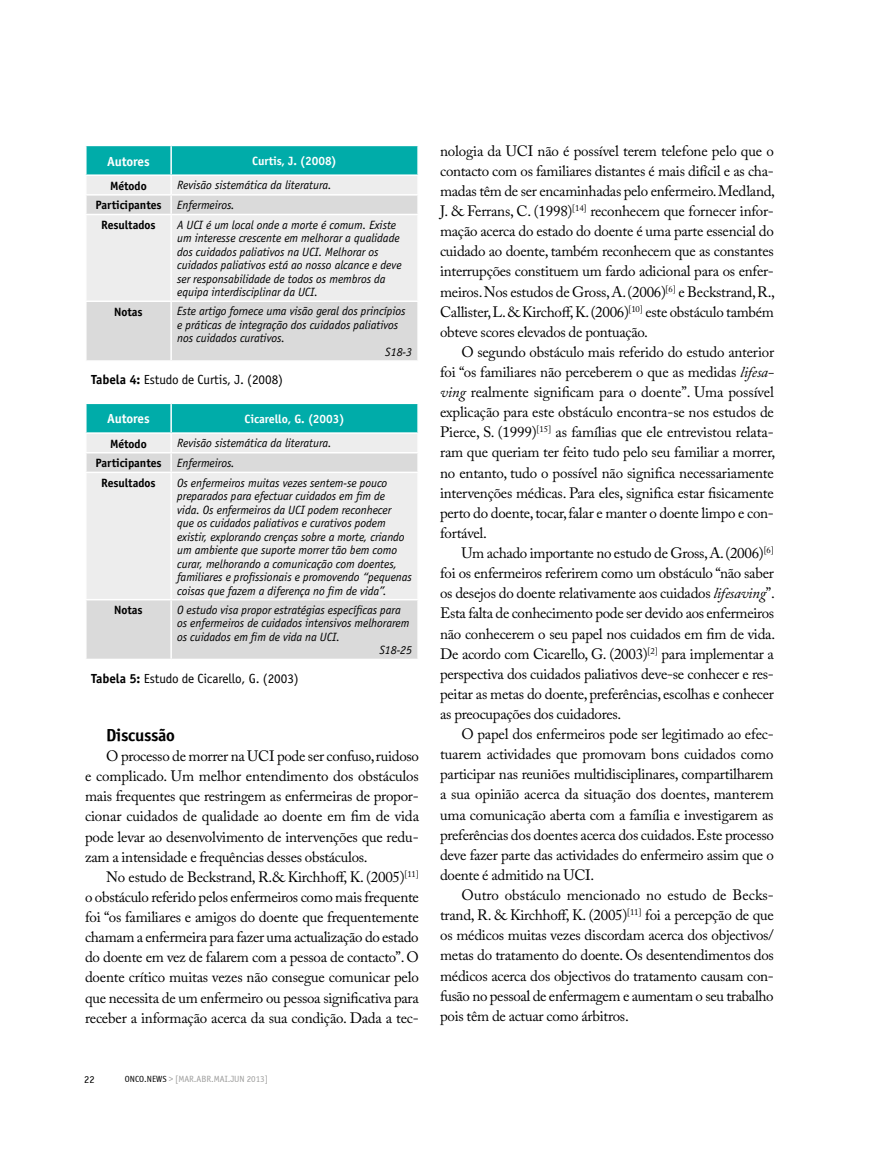
<style>
.page{position:relative;width:893px;height:1149px;background:#fff}
.page>*{position:absolute;margin:0;border:0;box-sizing:border-box;transform-origin:0 0}
.t1{font:17.4px "Officina Sans ITCTT Bold";letter-spacing:-.02em;color:#000}
.t2{font:15px/20.1px "Adobe Caslon Pro";letter-spacing:-.02em;color:#000;text-align:justify}
.t3{font:13.2px "Officina Sans";letter-spacing:-.005em;color:#000}
.t4{font:700 13.2px "Officina Sans";letter-spacing:-.005em;color:#fff}
.t5{font:italic 12px/13.5px "Officina Sans";letter-spacing:-.005em;color:#000}
.t6{font:700 12px "Officina San ITC";letter-spacing:-.005em;color:#000}
.t7{font:700 12px "Officina Sans";letter-spacing:-.005em;color:#fff}
.t8{font:10.5px "Officina Sans ITCTT Book";color:#000}
.t9{font:9px "Officina Sans ITCTT Book";color:#9d9d9c}
.s1{font-weight:700}
.s2{color:#000}
.s3{font-style:italic}
</style>
<div class="page">
<svg style="left:87px;top:215px;width:330px;height:145px;background:#e5e5e5"></svg>
<svg style="left:85px;top:146px;width:333px;height:68px;background:#87cdcc"></svg>
<hr style="left:170px;top:215px;width:2px;height:85px;background:#fff">
<hr style="left:85px;top:300px;width:86px;height:2px;background:#fff">
<hr style="left:171px;top:300px;width:248px;height:2px;background:#fff">
<hr style="left:170px;top:302px;width:2px;height:58px;background:#fff">
<hr style="left:170px;top:146px;width:2px;height:28px;background:#fff">
<hr style="left:171px;top:174px;width:248px;height:2px;background:#fff">
<hr style="left:417px;top:146px;width:2px;height:28px;background:#fff">
<svg style="left:87px;top:473px;width:330px;height:185px;background:#e7e7e7"></svg>
<svg style="left:85px;top:404px;width:333px;height:67px;background:#86cdcc"></svg>
<hr style="left:170px;top:473px;width:2px;height:125px;background:#fff">
<hr style="left:85px;top:598px;width:86px;height:2px;background:#fff">
<hr style="left:171px;top:598px;width:248px;height:2px;background:#fff">
<hr style="left:170px;top:600px;width:2px;height:58px;background:#fff">
<hr style="left:170px;top:404px;width:2px;height:28px;background:#fff">
<hr style="left:171px;top:432px;width:248px;height:1px;background:#fff">
<hr style="left:417px;top:404px;width:2px;height:28px;background:#fff">
<p class="t4" style="left:107px;top:153px;width:44px">Autores</p>
<p class="t7" style="left:252px;top:153px;width:86px">Curtis, J. (2008)</p>
<p class="t6" style="left:110px;top:178px;width:38px">Método</p>
<p class="t5" style="left:177px;top:178px;width:156px">Revisão sistemática da literatura.</p>
<p class="t6" style="left:95px;top:198px;width:68px">Participantes</p>
<p class="t5" style="left:177px;top:198px;width:59px">Enfermeiros.</p>
<p class="t6" style="left:101px;top:217px;width:56px">Resultados</p>
<p class="t5" style="left:177px;top:218px;width:226px">A UCI é um local onde a morte é comum. Existe um interesse crescente em melhorar a qualidade dos cuidados paliativos na UCI. Melhorar os cuidados paliativos está ao nosso alcance e deve ser responsabilidade de todos os membros da equipa interdisciplinar da UCI.</p>
<p class="t6" style="left:114px;top:304px;width:30px">Notas</p>
<p class="t5" style="left:177px;top:304px;width:230px">Este artigo fornece uma visão geral dos princípios</p>
<p class="t5" style="left:177px;top:318px;width:223px">e práticas de integração dos cuidados paliativos</p>
<p class="t5" style="left:177px;top:331px;width:109px">nos cuidados curativos.</p>
<p class="t5" style="left:385px;top:345px;width:28px">S18-3</p>
<p class="t3" style="left:91px;top:372px;width:194px"><span class="s1">Tabela 4:</span> Estudo de Curtis, J. (2008)</p>
<p class="t4" style="left:107px;top:410px;width:44px">Autores</p>
<p class="t7" style="left:244px;top:411px;width:102px">Cicarello, G. (2003)</p>
<p class="t6" style="left:110px;top:436px;width:38px">Método</p>
<p class="t5" style="left:177px;top:436px;width:156px">Revisão sistemática da literatura.</p>
<p class="t6" style="left:95px;top:455px;width:68px">Participantes</p>
<p class="t5" style="left:177px;top:456px;width:59px">Enfermeiros.</p>
<p class="t6" style="left:101px;top:475px;width:56px">Resultados</p>
<p class="t5" style="left:177px;top:475px;width:236px">Os enfermeiros muitas vezes sentem-se pouco preparados para efectuar cuidados em fim de<br>vida. Os enfermeiros da UCI podem reconhecer<br>que os cuidados paliativos e curativos podem existir, explorando crenças sobre a morte, criando um ambiente que suporte morrer tão bem como curar, melhorando a comunicação com doentes, familiares e profissionais e promovendo “pequenas coisas que fazem a diferença no fim de vida”.</p>
<p class="t6" style="left:114px;top:602px;width:30px">Notas</p>
<p class="t5" style="left:177px;top:603px;width:225px">O estudo visa propor estratégias específicas para</p>
<p class="t5" style="left:177px;top:616px;width:234px">os enfermeiros de cuidados intensivos melhorarem</p>
<p class="t5" style="left:177px;top:630px;width:164px">os cuidados em fim de vida na UCI.</p>
<p class="t5" style="left:379px;top:643px;width:34px">S18-25</p>
<p class="t3" style="left:91px;top:670px;width:209px"><span class="s1">Tabela 5:</span> Estudo de Cicarello, G. (2003)</p>
<p class="t1" style="left:106px;top:724px;width:70px">Discussão</p>
<p class="t2" style="left:85px;top:745px;width:336px;text-indent:21px">O processo de morrer na UCI pode ser confuso, ruidoso e complicado. Um melhor entendimento dos obstáculos mais frequentes que restringem as enfermeiras de propor&shy;cionar cuidados de qualidade ao doente em fim de vida pode levar ao desenvolvimento de intervenções que redu&shy;zam a intensidade e frequências desses obstáculos.</p>
<p class="t2" style="left:85px;top:866px;width:335px;text-indent:21px">No estudo de Beckstrand, R.&amp; Kirchhoff, K. (2005)<sup>[11] </sup>o obstáculo referido pelos enfermeiros como mais frequente foi “os familiares e amigos do doente que frequentemente chamam a enfermeira para fazer uma actualização do estado do doente em vez de falarem com a pessoa de contacto”. O doente crítico muitas vezes não consegue comunicar pelo que necessita de um enfermeiro ou pessoa significativa para receber a informação acerca da sua condição. Dada a tec-</p>
<p class="t8" style="left:84px;top:1073px;width:12px">22</p>
<p class="t9" style="left:125px;top:1073px;width:145px"><span class="s2">ONCO.NEWS</span> &gt; [MAR.ABR.MAI.JUN 2013]</p>
<p class="t2" style="left:440px;top:140px;width:336px">nologia da UCI não é possível terem telefone pelo que o contacto com os familiares distantes é mais difícil e as cha&shy;madas têm de ser encaminhadas pelo enfermeiro. Medland, J. &amp; Ferrans, C. (1998)<sup>[14]</sup> reconhecem que fornecer infor&shy;mação acerca do estado do doente é uma parte essencial do cuidado ao doente, também reconhecem que as constantes interrupções constituem um fardo adicional para os enfer&shy;meiros. Nos estudos de Gross, A. (2006)<sup>[6]</sup> e Beckstrand, R., Callister, L. &amp; Kirchoff, K. (2006)<sup>[10]</sup> este obstáculo também obteve scores elevados de pontuação.</p>
<p class="t2" style="left:440px;top:341px;width:337px;text-indent:21px">O segundo obstáculo mais referido do estudo anterior foi “os familiares não perceberem o que as medidas <span class="s3">lifesa&shy;ving</span> realmente significam para o doente”. Uma possível explicação para este obstáculo encontra-se nos estudos de Pierce, S. (1999)<sup>[15]</sup> as famílias que ele entrevistou relata&shy;ram que queriam ter feito tudo pelo seu familiar a morrer, no entanto, tudo o possível não significa necessariamente intervenções médicas. Para eles, significa estar fisicamente perto do doente, tocar, falar e manter o doente limpo e con&shy;fortável.</p>
<p class="t2" style="left:440px;top:542px;width:337px;text-indent:21px">Um achado importante no estudo de Gross, A. (2006)<sup>[6] </sup>foi os enfermeiros referirem como um obstáculo “não saber os desejos do doente relativamente aos cuidados <span class="s3">lifesaving</span>”.<br>Esta falta de conhecimento pode ser devido aos enfermeiros não conhecerem o seu papel nos cuidados em fim de vida.<br>De acordo com Cicarello, G. (2003)<sup>[2]</sup> para implementar a perspectiva dos cuidados paliativos deve-se conhecer e res&shy;peitar as metas do doente, preferências, escolhas e conhecer as preocupações dos cuidadores.</p>
<p class="t2" style="left:440px;top:723px;width:335px;text-indent:21px">O papel dos enfermeiros pode ser legitimado ao efec&shy;tuarem actividades que promovam bons cuidados como participar nas reuniões multidisciplinares, compartilharem a sua opinião acerca da situação dos doentes, manterem uma comunicação aberta com a família e investigarem as preferências dos doentes acerca dos cuidados. Este processo deve fazer parte das actividades do enfermeiro assim que o doente é admitido na UCI.</p>
<p class="t2" style="left:440px;top:884px;width:335px;text-indent:21px">Outro obstáculo mencionado no estudo de Becks&shy;trand, R. &amp; Kirchhoff, K. (2005)<sup>[11]</sup> foi a percepção de que os médicos muitas vezes discordam acerca dos objectivos/ metas do tratamento do doente. Os desentendimentos dos médicos acerca dos objectivos do tratamento causam con&shy;fusão no pessoal de enfermagem e aumentam o seu trabalho pois têm de actuar como árbitros.</p>
</div>
